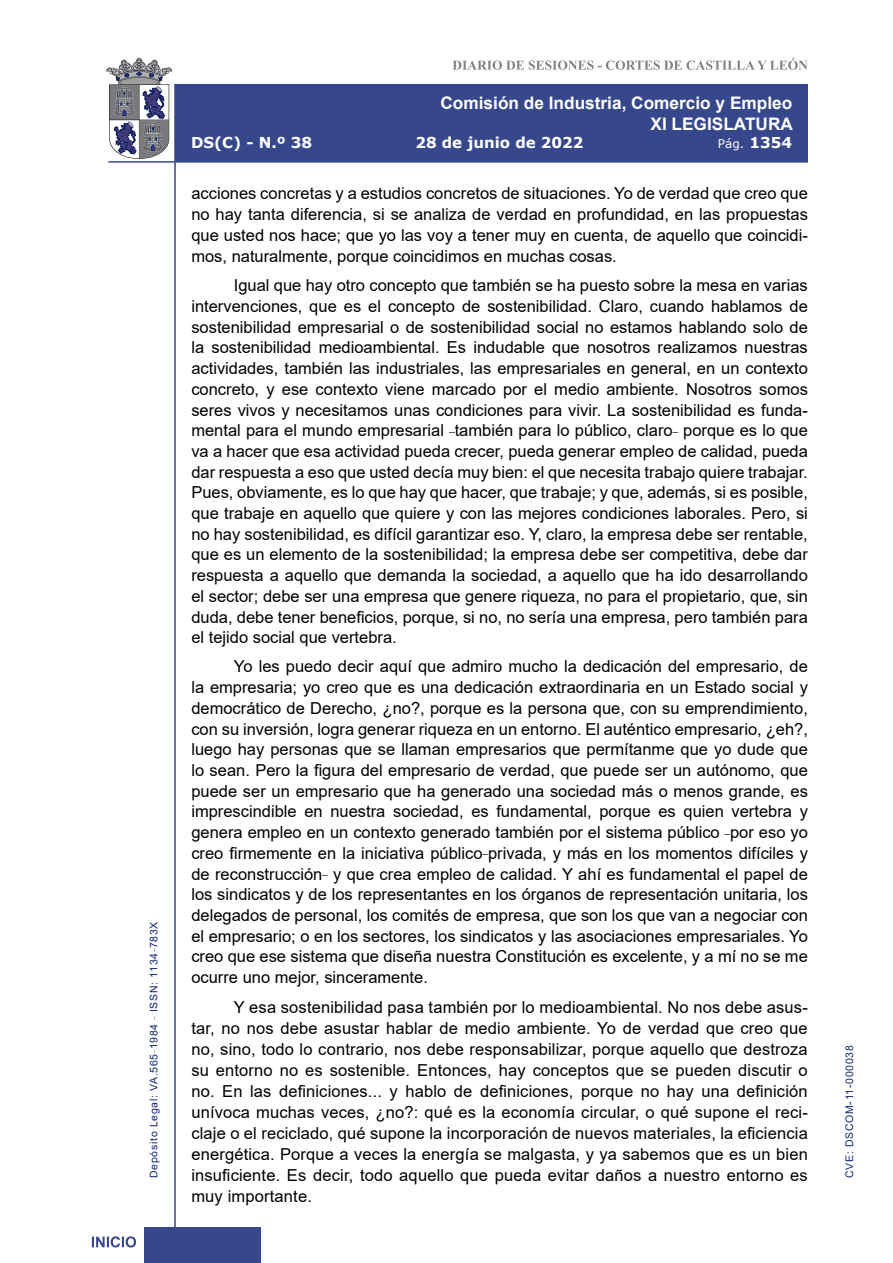
<style>
.page{position:relative;width:893px;height:1263px;background:#fff}
.page>*{position:absolute;margin:0;border:0;box-sizing:border-box;transform-origin:0 0}
.t1{font:700 17.25px/20.7px "Arial";color:#fff;text-align:right}
.t2{font:16.5px/20.7px "Arial";color:#000;text-align:justify}
.t3{font:700 15px "Verdana";color:#fff}
.t4{font:12px "Verdana";color:#fff}
.t5{font:10.5px "Arial";letter-spacing:.065em;color:#122678}
.s1{font-weight:700;font-size:15px}
</style>
<div class="page">
<svg style="left:452px;top:58px;width:356px;height:12px"></svg>
<hr style="left:174px;top:84px;width:2px;height:1179px;background:#36478c">
<div style="left:144px;top:1227px;width:117px;height:36px;background:#36478c"></div>
<div style="left:175px;top:84px;width:633px;height:78px;background:#36478c"></div>
<hr style="left:108px;top:161px;width:700px;height:2px;background:#36478c">
<svg style="left:92px;top:1236px;width:44px;height:11px"></svg>
<svg style="left:106px;top:58px;width:66px;height:101px"></svg>
<p class="t5" style="left:146px;top:1178px;width:258px;rotate:-90deg">Depósito Legal: VA.565<sup>_</sup>1984 <sup>_</sup> ISSN: 1134<sup>_</sup>783X</p>
<p class="t1" style="left:440px;top:93px;width:354px">Comisión de Industria, Comercio y Empleo<br>XI LEGISLATURA</p>
<p class="t3" style="left:191px;top:132px;width:123px">DS(C) - N.º 38</p>
<p class="t3" style="left:415px;top:132px;width:170px">28 de junio de 2022</p>
<p class="t4" style="left:718px;top:135px;width:76px">Pág. <span class="s1">1354</span></p>
<p class="t2" style="left:191px;top:183px;width:618px">acciones concretas y a estudios concretos de situaciones. Yo de verdad que creo que no hay tanta diferencia, si se analiza de verdad en profundidad, en las propuestas que usted nos hace; que yo las voy a tener muy en cuenta, de aquello que coincidi&shy;mos, naturalmente, porque coincidimos en muchas cosas.</p>
<p class="t2" style="left:191px;top:275px;width:618px;text-indent:43px">Igual que hay otro concepto que también se ha puesto sobre la mesa en varias intervenciones, que es el concepto de sostenibilidad. Claro, cuando hablamos de sostenibilidad empresarial o de sostenibilidad social no estamos hablando solo de la sostenibilidad medioambiental. Es indudable que nosotros realizamos nuestras actividades, también las industriales, las empresariales en general, en un contexto concreto, y ese contexto viene marcado por el medio ambiente. Nosotros somos seres vivos y necesitamos unas condiciones para vivir. La sostenibilidad es funda&shy;mental para el mundo empresarial <sup>_</sup>también para lo público, claro<sup>_</sup> porque es lo que va a hacer que esa actividad pueda crecer, pueda generar empleo de calidad, pueda dar respuesta a eso que usted decía muy bien: el que necesita trabajo quiere trabajar.<br>Pues, obviamente, es lo que hay que hacer, que trabaje; y que, además, si es posible, que trabaje en aquello que quiere y con las mejores condiciones laborales. Pero, si no hay sostenibilidad, es difícil garantizar eso. Y, claro, la empresa debe ser rentable, que es un elemento de la sostenibilidad; la empresa debe ser competitiva, debe dar respuesta a aquello que demanda la sociedad, a aquello que ha ido desarrollando el sector; debe ser una empresa que genere riqueza, no para el propietario, que, sin duda, debe tener beneficios, porque, si no, no sería una empresa, pero también para el tejido social que vertebra.</p>
<p class="t2" style="left:191px;top:656px;width:618px;text-indent:43px">Yo les puedo decir aquí que admiro mucho la dedicación del empresario, de la empresaria; yo creo que es una dedicación extraordinaria en un Estado social y democrático de Derecho, ¿no?, porque es la persona que, con su emprendimiento, con su inversión, logra generar riqueza en un entorno. El auténtico empresario, ¿eh?, luego hay personas que se llaman empresarios que permítanme que yo dude que lo sean. Pero la figura del empresario de verdad, que puede ser un autónomo, que puede ser un empresario que ha generado una sociedad más o menos grande, es imprescindible en nuestra sociedad, es fundamental, porque es quien vertebra y genera empleo en un contexto generado también por el sistema público <sup>_</sup>por eso yo creo firmemente en la iniciativa público<sup>_</sup>privada, y más en los momentos difíciles y de reconstrucción<sup>_</sup> y que crea empleo de calidad. Y ahí es fundamental el papel de los sindicatos y de los representantes en los órganos de representación unitaria, los delegados de personal, los comités de empresa, que son los que van a negociar con el empresario; o en los sectores, los sindicatos y las asociaciones empresariales. Yo creo que ese sistema que diseña nuestra Constitución es excelente, y a mí no se me ocurre uno mejor, sinceramente.</p>
<p class="t2" style="left:191px;top:996px;width:618px;text-indent:43px">Y esa sostenibilidad pasa también por lo medioambiental. No nos debe asus&shy;tar, no nos debe asustar hablar de medio ambiente. Yo de verdad que creo que no, sino, todo lo contrario, nos debe responsabilizar, porque aquello que destroza su entorno no es sostenible. Entonces, hay conceptos que se pueden discutir o no. En las definiciones... y hablo de definiciones, porque no hay una definición unívoca muchas veces, ¿no?: qué es la economía circular, o qué supone el reci&shy;claje o el reciclado, qué supone la incorporación de nuevos materiales, la eficiencia energética. Porque a veces la energía se malgasta, y ya sabemos que es un bien insuficiente. Es decir, todo aquello que pueda evitar daños a nuestro entorno es muy importante.</p>
<p class="t5" style="left:842px;top:1178px;width:134px;rotate:-90deg">CVE: DSCOM-11-000038</p>
</div>
